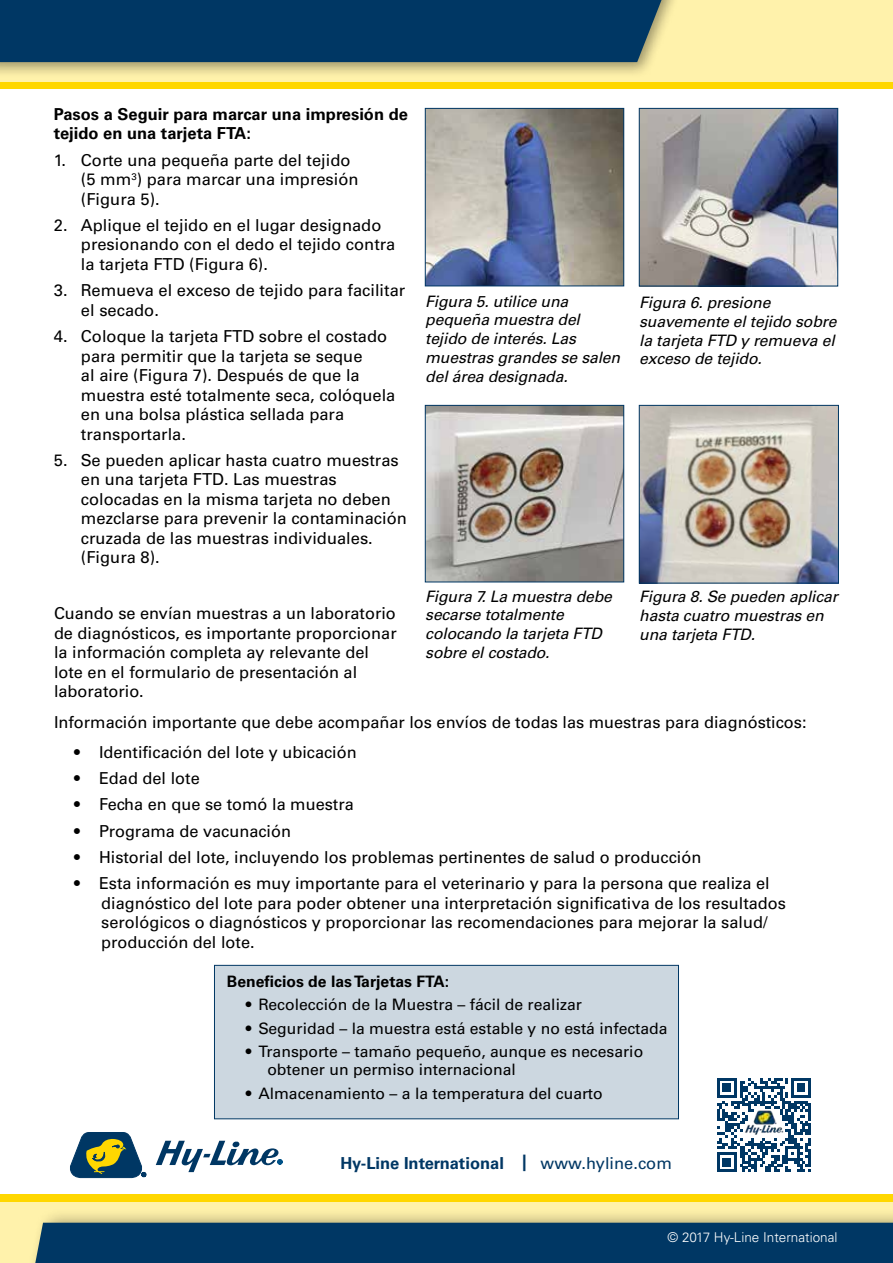
<style>
.page{position:relative;width:893px;height:1263px;background:#fff}
.page>*{position:absolute;margin:0;border:0;box-sizing:border-box;transform-origin:0 0}
.t1{font:16.5px/19.5px "Univers LT Std";color:#000}
.t2{font:700 16.5px/19.5px "Univers LT Std";color:#000}
.t3{font:700 16.5px "Univers LT Std";color:#003764}
.t4{font:italic 15.75px/18.8px "Univers LT Std";letter-spacing:-.01em;color:#000}
.t5{font:15.75px/18px "Univers LT Std";color:#000}
.t6{font:700 15.75px "Univers LT Std";color:#000}
.t7{font:300 13.5px "Univers LT Std";color:#fff}
.s1{font-weight:400}
</style>
<div class="page">
<div style="left:0;top:1194px;width:893px;height:69px;background:#fff2ab"></div>
<div style="left:0;top:1194px;width:893px;height:8px;background:#ffd700"></div>
<div style="left:27px;top:1207px;width:866px;height:56px;background:#000;opacity:.4"></div>
<div style="left:33px;top:1223px;width:860px;height:40px;background:#003764"></div>
<div style="left:0;top:0;width:893px;height:88px;background:#fff2ab"></div>
<div style="left:0;top:82px;width:893px;height:7px;background:#ffd700"></div>
<div style="left:0;top:0;width:682px;height:78px;background:#000;opacity:.4"></div>
<div style="left:0;top:0;width:667px;height:62px;background:#003764"></div>
<svg style="left:70px;top:1132px;width:76px;height:46px"></svg>
<svg style="left:156px;top:1141px;width:126px;height:31px"></svg>
<img style="left:717px;top:1078px;width:94px;height:94px">
<div style="left:214px;top:965px;width:465px;height:154px;background:#ccd7e0;border:1px solid #003764"></div>
<img style="left:641px;top:110px;width:195px;height:174px">
<div style="left:639px;top:108px;width:199px;height:178px;border:1px solid #003764"></div>
<img style="left:427px;top:110px;width:195px;height:174px">
<div style="left:425px;top:108px;width:199px;height:178px;border:1px solid #003764"></div>
<img style="left:641px;top:407px;width:196px;height:174px">
<div style="left:639px;top:405px;width:200px;height:178px;border:1px solid #003764"></div>
<img style="left:427px;top:407px;width:195px;height:173px">
<div style="left:425px;top:405px;width:199px;height:177px;border:1px solid #003764"></div>
<p class="t2" style="left:54px;top:105px;width:355px">Pasos a Seguir para marcar una impresión de tejido en una tarjeta FTA:</p>
<p class="t1" style="left:81px;top:150px;width:279px;text-indent:-27px">1. Corte una pequeña parte del tejido (5 mm<sup>3</sup>) para marcar una impresión (Figura 5).</p>
<p class="t1" style="left:81px;top:215px;width:316px;text-indent:-27px">2. Aplique el tejido en el lugar designado presionando con el dedo el tejido contra la tarjeta FTD (Figura 6).</p>
<p class="t1" style="left:81px;top:281px;width:326px;text-indent:-27px">3. Remueva el exceso de tejido para facilitar el secado.</p>
<p class="t1" style="left:81px;top:326px;width:316px;text-indent:-27px">4. Coloque la tarjeta FTD sobre el costado para permitir que la tarjeta se seque<br>al aire (Figura 7). Después de que la muestra esté totalmente seca, colóquela en una bolsa plástica sellada para transportarla.</p>
<p class="t1" style="left:81px;top:450px;width:327px;text-indent:-27px">5. Se pueden aplicar hasta cuatro muestras en una tarjeta FTD. Las muestras colocadas en la misma tarjeta no deben mezclarse para prevenir la contaminación cruzada de las muestras individuales. (Figura 8).</p>
<p class="t4" style="left:425px;top:292px;width:196px">Figura 5. utilice una pequeña muestra del tejido de interés. Las muestras grandes se salen del área designada.</p>
<p class="t4" style="left:639px;top:293px;width:199px">Figura 6. presione suavemente el tejido sobre la tarjeta FTD y remueva el exceso de tejido.</p>
<p class="t4" style="left:425px;top:587px;width:188px">Figura 7. La muestra debe secarse totalmente colocando la tarjeta FTD sobre el costado.</p>
<p class="t4" style="left:639px;top:587px;width:200px">Figura 8. Se pueden aplicar hasta cuatro muestras en una tarjeta FTD.</p>
<p class="t1" style="left:54px;top:604px;width:344px">Cuando se envían muestras a un laboratorio de diagnósticos, es importante proporcionar la información completa ay relevante del lote en el formulario de presentación al laboratorio.</p>
<p class="t1" style="left:54px;top:712px;width:754px">Información importante que debe acompañar los envíos de todas las muestras para diagnósticos:</p>
<p class="t1" style="left:74px;top:742px;width:284px">• Identificación del lote y ubicación</p>
<p class="t1" style="left:74px;top:769px;width:127px">• Edad del lote</p>
<p class="t1" style="left:74px;top:795px;width:281px">• Fecha en que se tomó la muestra</p>
<p class="t1" style="left:74px;top:821px;width:218px">• Programa de vacunación</p>
<p class="t1" style="left:74px;top:847px;width:629px">• Historial del lote, incluyendo los problemas pertinentes de salud o producción</p>
<p class="t1" style="left:101px;top:874px;width:686px;text-indent:-27px">• Esta información es muy importante para el veterinario y para la persona que realiza el diagnóstico del lote para poder obtener una interpretación significativa de los resultados serológicos o diagnósticos y proporcionar las recomendaciones para mejorar la salud/ producción del lote.</p>
<p class="t6" style="left:227px;top:972px;width:224px">Beneficios de las Tarjetas FTA:</p>
<p class="t5" style="left:246px;top:995px;width:338px">• Recolección de la Muestra – fácil de realizar</p>
<p class="t5" style="left:246px;top:1019px;width:423px">• Seguridad – la muestra está estable y no está infectada</p>
<p class="t5" style="left:267px;top:1043px;width:377px;text-indent:-22px">• Transporte – tamaño pequeño, aunque es necesario obtener un permiso internacional</p>
<p class="t5" style="left:246px;top:1084px;width:359px">• Almacenamiento – a la temperatura del cuarto</p>
<p class="t3" style="left:340px;top:1153px;width:333px">Hy-Line International | <span class="s1">www.hyline.com</span></p>
<p class="t7" style="left:668px;top:1229px;width:171px">© 2017 Hy-Line International</p>
</div>
